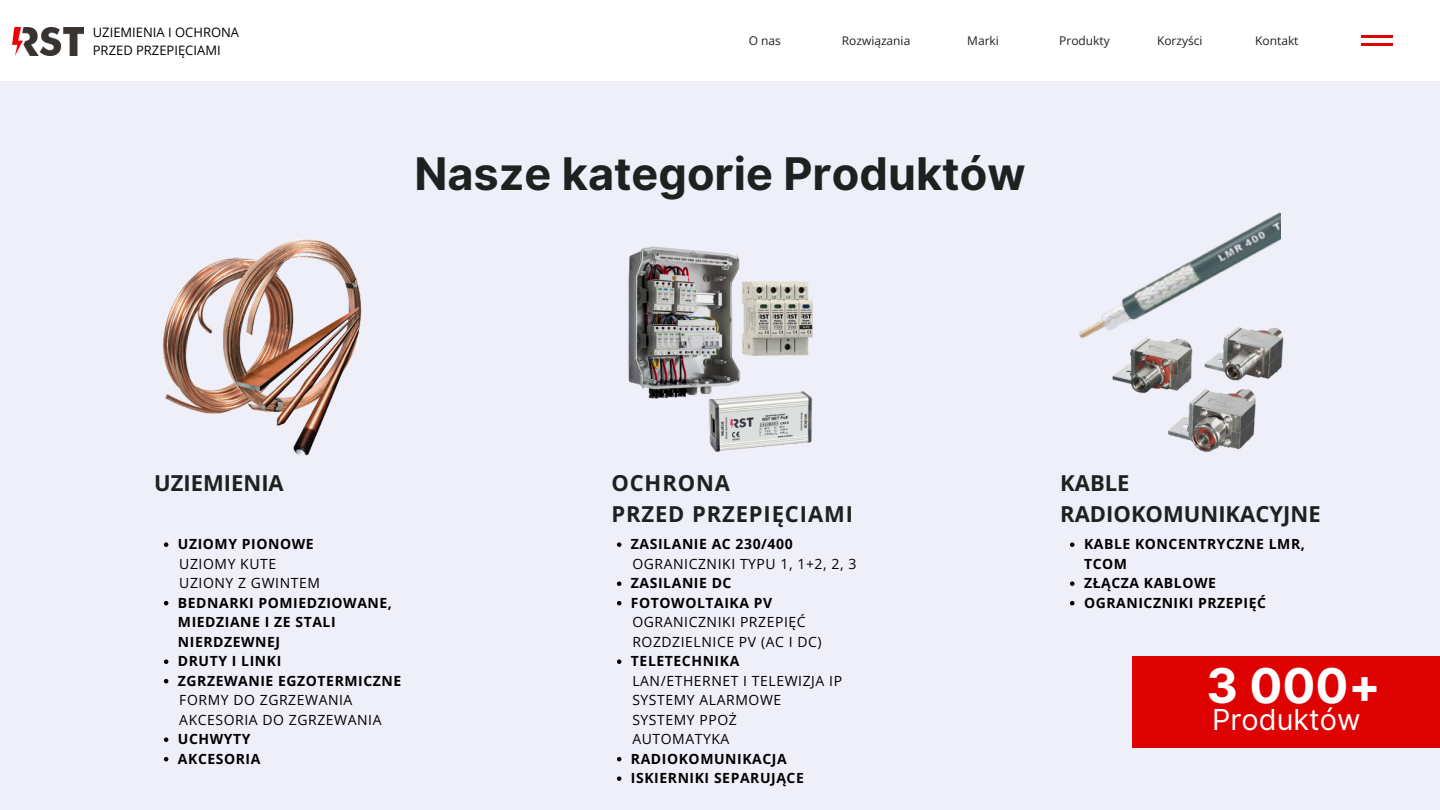
<style>
.page{position:relative;width:1440px;height:810px;background:#eeeff8}
.page>*{position:absolute;margin:0;border:0;box-sizing:border-box;transform-origin:0 0}
.t1{font:700 48px "Inter";color:#fff}
.t2{font:700 45px "Inter";color:#1f2020}
.t3{font:28.9px "Inter";color:#fff}
.t4{font:700 22px/30.8px "Open Sans";color:#1f2020}
.t5{font:700 22px/30.8px "Open Sans";letter-spacing:.04em;color:#1f2020}
.t6{font:700 14px/19.5px "Open Sans";letter-spacing:.04em;color:#000}
.t7{font:14px/19.5px "Open Sans";letter-spacing:.04em;color:#000}
.t8{font:13px/18px "Open Sans";color:#000}
.t9{font:12px "Open Sans";color:#1f2020}
</style>
<div class="page">
<img style="left:163px;top:240px;width:199px;height:216px">
<img style="left:628px;top:246px;width:185px;height:206px">
<div style="left:1133px;top:657px;width:307px;height:91px;background:#df0202"></div>
<div style="left:0;top:0;width:1440px;height:81px;background:#fff"></div>
<hr style="left:1362px;top:36px;width:31px;height:2px;background:#df0202">
<hr style="left:1362px;top:43px;width:31px;height:2px;background:#df0202">
<img style="left:13px;top:28px;width:70px;height:28px">
<img style="left:1079px;top:212px;width:202px;height:126px">
<img style="left:1107px;top:312px;width:177px;height:141px">
<svg style="left:164px;top:542px;width:4px;height:5px"></svg>
<svg style="left:164px;top:601px;width:4px;height:4px"></svg>
<svg style="left:164px;top:659px;width:4px;height:5px"></svg>
<svg style="left:164px;top:679px;width:4px;height:4px"></svg>
<svg style="left:164px;top:737px;width:4px;height:5px"></svg>
<svg style="left:164px;top:757px;width:4px;height:4px"></svg>
<svg style="left:617px;top:542px;width:4px;height:5px"></svg>
<svg style="left:617px;top:581px;width:4px;height:5px"></svg>
<svg style="left:617px;top:601px;width:4px;height:4px"></svg>
<svg style="left:617px;top:659px;width:4px;height:5px"></svg>
<svg style="left:617px;top:757px;width:4px;height:4px"></svg>
<svg style="left:617px;top:776px;width:4px;height:5px"></svg>
<svg style="left:1070px;top:542px;width:4px;height:5px"></svg>
<svg style="left:1070px;top:581px;width:4px;height:5px"></svg>
<svg style="left:1070px;top:601px;width:4px;height:4px"></svg>
<p class="t8" style="left:93px;top:23px;width:148px">UZIEMIENIA I OCHRONA<br>PRZED PRZEPIĘCIAMI</p>
<h5 class="t9" style="left:749px;top:32px;width:34px">O nas</h5>
<p class="t9" style="left:842px;top:32px;width:70px">Rozwiązania</p>
<h1 class="t9" style="left:967px;top:32px;width:33px">Marki</h1>
<p class="t9" style="left:1059px;top:32px;width:52px">Produkty</p>
<h2 class="t9" style="left:1157px;top:32px;width:47px">Korzyści</h2>
<p class="t9" style="left:1255px;top:32px;width:45px">Kontakt</p>
<p class="t2" style="left:414px;top:146px;width:613px">Nasze kategorie Produktów</p>
<p class="t4" style="left:154px;top:467px;width:131px">UZIEMIENIA</p>
<h1 class="t6" style="left:178px;top:534px;width:137px">UZIOMY PIONOWE</h1>
<p class="t7" style="left:179px;top:554px;width:142px">UZIOMY KUTE<br>UZIONY Z GWINTEM</p>
<p class="t6" style="left:178px;top:593px;width:215px">BEDNARKI POMIEDZIOWANE,<br>MIEDZIANE I ZE STALI<br>NIERDZEWNEJ</p>
<h3 class="t6" style="left:178px;top:651px;width:105px">DRUTY I LINKI</h3>
<p class="t6" style="left:178px;top:671px;width:225px">ZGRZEWANIE EGZOTERMICZNE</p>
<h4 class="t7" style="left:179px;top:690px;width:204px">FORMY DO ZGRZEWANIA<br>AKCESORIA DO ZGRZEWANIA</h4>
<p class="t6" style="left:178px;top:729px;width:74px">UCHWYTY</p>
<p class="t6" style="left:178px;top:749px;width:84px">AKCESORIA</p>
<p class="t5" style="left:611px;top:467px;width:243px">OCHRONA<br>PRZED PRZEPIĘCIAMI</p>
<h4 class="t6" style="left:631px;top:534px;width:163px">ZASILANIE AC 230/400</h4>
<p class="t7" style="left:632px;top:554px;width:226px">OGRANICZNIKI TYPU 1, 1+2, 2, 3</p>
<p class="t6" style="left:631px;top:573px;width:102px">ZASILANIE DC</p>
<h3 class="t6" style="left:631px;top:593px;width:143px">FOTOWOLTAIKA PV</h3>
<p class="t7" style="left:632px;top:612px;width:191px">OGRANICZNIKI PRZEPIĘĆ<br>ROZDZIELNICE PV (AC I DC)</p>
<h4 class="t6" style="left:631px;top:651px;width:110px">TELETECHNIKA</h4>
<p class="t7" style="left:632px;top:671px;width:211px">LAN/ETHERNET I TELEWIZJA IP<br>SYSTEMY ALARMOWE<br>SYSTEMY PPOŻ<br>AUTOMATYKA</p>
<p class="t6" style="left:631px;top:749px;width:157px">RADIOKOMUNIKACJA</p>
<h4 class="t6" style="left:631px;top:768px;width:174px">ISKIERNIKI SEPARUJĄCE</h4>
<p class="t4" style="left:1060px;top:467px;width:262px">KABLE<br>RADIOKOMUNIKACYJNE</p>
<h4 class="t6" style="left:1084px;top:534px;width:222px">KABLE KONCENTRYCZNE LMR,<br>TCOM</h4>
<p class="t6" style="left:1084px;top:573px;width:134px">ZŁĄCZA KABLOWE</p>
<p class="t6" style="left:1084px;top:593px;width:184px">OGRANICZNIKI PRZEPIĘĆ</p>
<p class="t1" style="left:1207px;top:657px;width:176px">3 000+</p>
<h4 class="t3" style="left:1212px;top:702px;width:150px">Produktów</h4>
</div>
